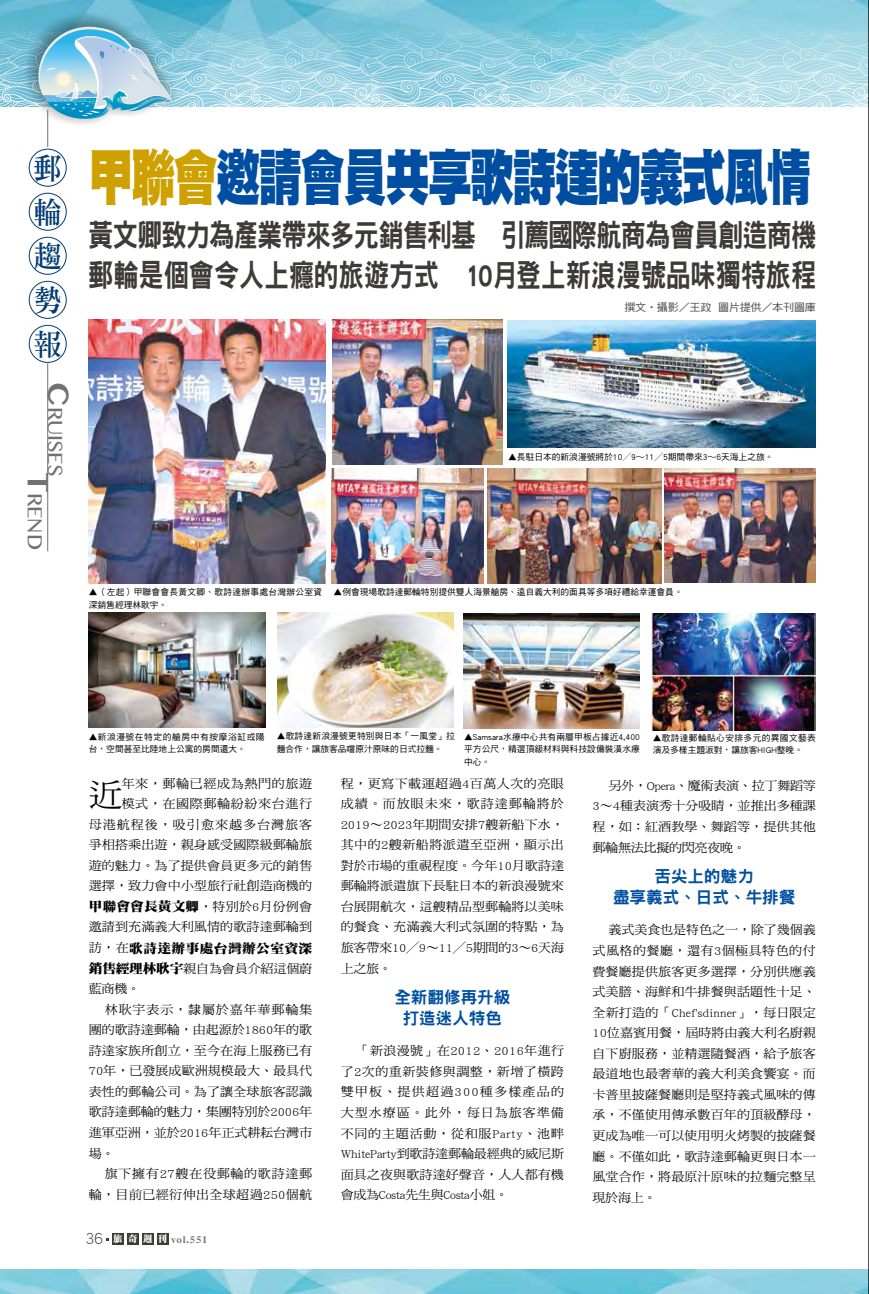
<style>
.page{position:relative;width:869px;height:1294px;background:#fff}
.page>*{position:absolute;margin:0;border:0;box-sizing:border-box;transform-origin:0 0}
.t1{font:61px "DF Hei Std W12";letter-spacing:-.05em;color:#004ea2;scale:.73 1}
.t2{font:32px "DF Ming Std W5";color:#000;scale:1.05 1}
.t3{font:31.12px/39.9px "DF Hei Std W9";letter-spacing:-.03em;color:#3e3a39;scale:.81 1}
.t4{font:30px/44.1px "DF Li Song Std W5";color:#033c74;text-align:justify;scale:.95 1}
.t5{font:20.62px/20.1px "Gurmukhi MN";color:#727171}
.t6{font:16.62px/20.8px "DF Hei Std W9";color:#004ea2;text-align:center}
.t7{font:13px "DF Ming Std W12";letter-spacing:.03em;color:#000;scale:1.05 1}
.t8{font:12.38px/20.5px "DF Ming Std W5";letter-spacing:.005em;color:#000;text-align:justify;scale:1.05 1}
.t9{font:12.38px "DF Ming Std W5";letter-spacing:.025em;color:#000;scale:1.05 1}
.t10{font:12.38px "DF Ming Std W5";letter-spacing:-.015em;color:#000;scale:1.05 1}
.t11{font:12.38px "DF Ming Std W5";letter-spacing:.05em;color:#000;scale:1.05 1}
.t12{font:12.38px "DF Ming Std W5";letter-spacing:.06em;color:#000;scale:1.05 1}
.t13{font:10.62px "DF Hei Std W5";letter-spacing:-.025em;color:#4c4948;scale:1.05 1}
.t14{font:9.38px "DF Ya Song GB5 Std W9";letter-spacing:.1em;color:#727171}
.t15{font:8.75px/12.5px "DF Hei Std W5";color:#000}
.t16{font:8.75px/12.5px "DF Hei Std W5";letter-spacing:.065em;color:#000}
.t17{font:8.75px/12.5px "DF Hei Std W5";letter-spacing:.04em;color:#000}
.t18{font:8.75px/12.5px "DF Hei Std W5";letter-spacing:.03em;color:#000}
.s1{font-weight:700;font-size:29px}
.s2{color:#cea100}
.s3{font-family:"DF Ming Std W12";font-size:13px}
.s4{font-family:"DF Ming Std W5";font-size:12.38px}
.s5{font-family:"DF Hei Std W3";font-size:16.62px;color:#3e3a39}
.s6{font-family:"DF Ming Std W12";color:#fff}
</style>
<div class="page">
<img style="left:0;top:0;width:868px;height:1293px">
<p class="t4" style="left:33px;top:145px;width:30px">郵輪趨勢報</p>
<p class="t5" style="left:65px;top:471px;width:80px;text-indent:-89px;rotate:90deg"><span class="s1">C</span>RUISES<br><span class="s1">T</span>REND</p>
<p class="t1" style="left:89px;top:144px;width:990px"><span class="s2">甲聯會</span>邀請會員共享歌詩達的義式風情</p>
<p class="t3" style="left:88px;top:215px;width:900px">黃文卿致力為產業帶來多元銷售利基 引薦國際航商為會員創造商機郵輪是個會令人上癮的旅遊方式 10月登上新浪漫號品味獨特旅程</p>
<p class="t13" style="left:624px;top:301px;width:184px">撰文‧攝影／王政 圖片提供／本刊圖庫</p>
<p class="t15" style="left:508px;top:450px;width:267px">▲長駐日本的新浪漫號將於10╱9～11╱5期間帶來3～6天海上之旅。</p>
<p class="t18" style="left:89px;top:585px;width:235px">▲（左起）甲聯會會長黃文卿、歌詩達辦事處台灣辦公室資深銷售經理林耿宇。</p>
<p class="t15" style="left:333px;top:585px;width:350px">▲例會現場歌詩達郵輪特別提供雙人海景艙房、遠自義大利的面具等多項好禮給幸運會員。</p>
<p class="t16" style="left:89px;top:730px;width:177px">▲新浪漫號在特定的艙房中有按摩浴缸或陽台，空間甚至比陸地上公寓的房間還大。</p>
<p class="t15" style="left:277px;top:729px;width:179px">▲歌詩達新浪漫號更特別與日本「一風堂」拉麵合作，讓旅客品嚐原汁原味的日式拉麵。</p>
<p class="t15" style="left:464px;top:730px;width:177px;text-align:justify">▲Samsara水療中心共有兩層甲板占據近4,400平方公尺，精選頂級材料與科技設備裝潢水療中心。</p>
<p class="t17" style="left:652px;top:731px;width:165px">▲歌詩達郵輪貼心安排多元的異國文藝表演及多樣主題派對，讓旅客HIGH整晚。</p>
<p class="t8" style="left:89px;top:772px;width:214px;text-align:right">年來，郵輪已經成為熱門的旅遊<br>模式，在國際郵輪紛紛來台進行<br>母港航程後，吸引愈來越多台灣旅客爭相搭乘出遊，親身感受國際級郵輪旅遊的魅力。為了提供會員更多元的銷售選擇，致力會中小型旅行社創造商機的<span class="s3">甲聯會會長黃文卿</span>，特別於6月份例會邀請到充滿義大利風情的歌詩達郵輪到</p>
<p class="t7" style="left:89px;top:940px;width:214px"><span class="s4">訪，在</span>歌詩達辦事處台灣辦公室資深</p>
<p class="t10" style="left:89px;top:961px;width:214px"><span class="s3">銷售經理林耿宇</span>親自為會員介紹這個蔚</p>
<p class="t8" style="left:89px;top:978px;width:50px">藍商機。</p>
<p class="t12" style="left:105px;top:1002px;width:199px">林耿宇表示，隸屬於嘉年華郵輪集</p>
<p class="t8" style="left:89px;top:1019px;width:214px">團的歌詩達郵輪，由起源於1860年的歌</p>
<p class="t8" style="left:89px;top:1039px;width:214px">詩達家族所創立，至今在海上服務已有</p>
<p class="t8" style="left:89px;top:1060px;width:214px">70年，已發展成歐洲規模最大、最具代</p>
<p class="t8" style="left:89px;top:1080px;width:214px">表性的郵輪公司。為了讓全球旅客認識</p>
<p class="t8" style="left:89px;top:1101px;width:214px">歌詩達郵輪的魅力，集團特別於2006年</p>
<p class="t8" style="left:89px;top:1122px;width:214px">進軍亞洲，並於2016年正式耕耘台灣市</p>
<p class="t8" style="left:89px;top:1142px;width:26px">場。</p>
<p class="t11" style="left:105px;top:1166px;width:199px">旗下擁有27艘在役郵輪的歌詩達郵</p>
<p class="t9" style="left:89px;top:1187px;width:214px">輪，目前已經衍伸出全球超過250個航</p>
<p class="t2" style="left:89px;top:776px;width:34px">近</p>
<p class="t14" style="left:85px;top:1234px;width:123px"><span class="s5">36</span> <span class="s6">旅 奇週刊</span> vol.551</p>
<p class="t8" style="left:340px;top:772px;width:214px">程，更寫下載運超過4百萬人次的亮眼成績。而放眼未來，歌詩達郵輪將於2019～2023年期間安排7艘新船下水，其中的2艘新船將派遣至亞洲，顯示出對於市場的重視程度。今年10月歌詩達郵輪將派遣旗下長駐日本的新浪漫號來台展開航次，這艘精品型郵輪將以美味的餐食、充滿義大利式氛圍的特點，為旅客帶來10╱9～11╱5期間的3～6天海上之旅。</p>
<p class="t6" style="left:394px;top:986px;width:117px">全新翻修再升級打造迷人特色</p>
<p class="t8" style="left:340px;top:1040px;width:214px;text-indent:16px">「新浪漫號」在2012、2016年進行了2次的重新裝修與調整，新增了橫跨雙甲板、提供超過300種多樣產品的大型水療區。此外，每日為旅客準備不同的主題活動，從和服Party、池畔WhiteParty到歌詩達郵輪最經典的威尼斯面具之夜與歌詩達好聲音，人人都有機會成為Costa先生與Costa小姐。</p>
<p class="t8" style="left:592px;top:775px;width:214px;text-indent:16px">另外，Opera、魔術表演、拉丁舞蹈等3～4種表演秀十分吸睛，並推出多種課程，如：紅酒教學、舞蹈等，提供其他郵輪無法比擬的閃亮夜晚。</p>
<p class="t6" style="left:612px;top:865px;width:184px">舌尖上的魅力<br>盡享義式、日式、牛排餐</p>
<p class="t8" style="left:592px;top:919px;width:214px;text-indent:16px">義式美食也是特色之一，除了幾個義式風格的餐廳，還有3個極具特色的付費餐廳提供旅客更多選擇，分別供應義式美膳、海鮮和牛排餐與話題性十足、全新打造的「Chef'sdinner」，每日限定10位嘉賓用餐，屆時將由義大利名廚親自下廚服務，並精選隨餐酒，給予旅客最道地也最奢華的義大利美食饗宴。而卡普里披薩餐廳則是堅持義式風味的傳承，不僅使用傳承數百年的頂級酵母，更成為唯一可以使用明火烤製的披薩餐廳。不僅如此，歌詩達郵輪更與日本一風堂合作，將最原汁原味的拉麵完整呈現於海上。</p>
</div>
